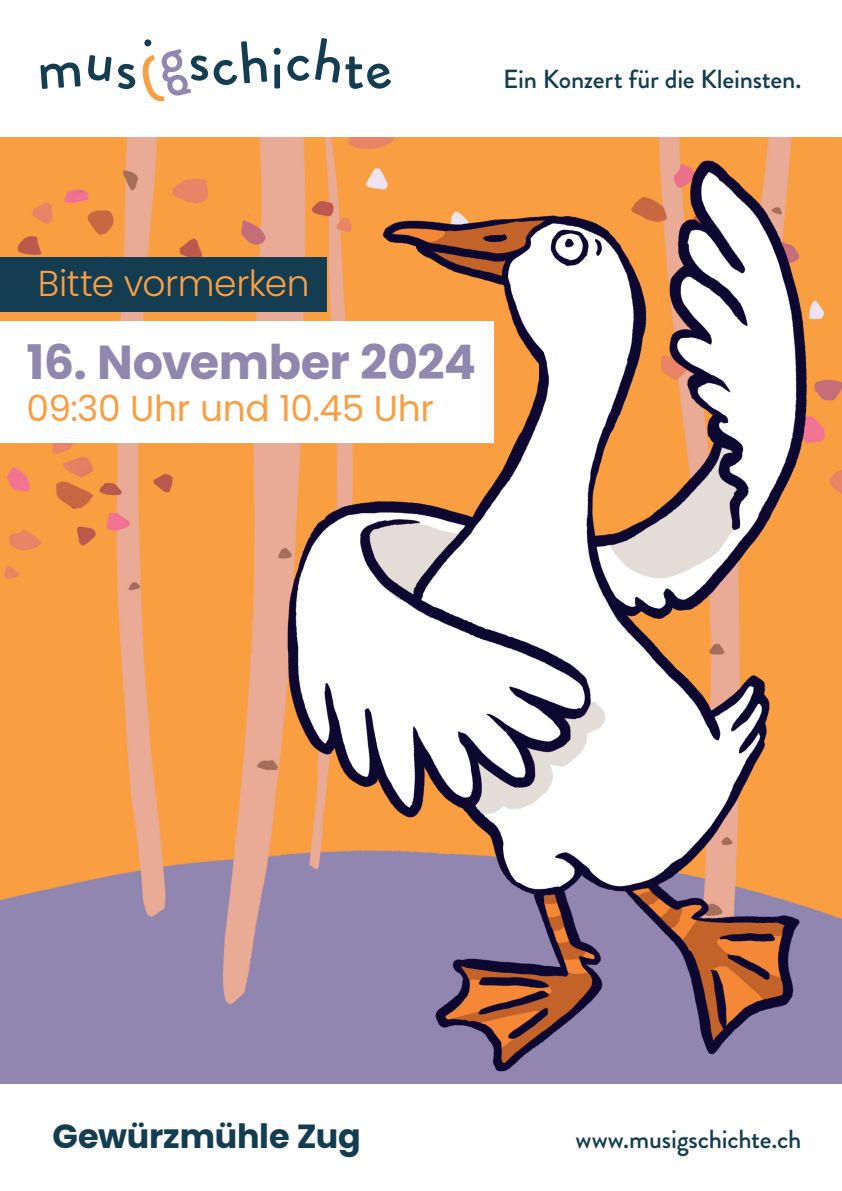
<style>
.page{position:relative;width:842px;height:1191px;background:#fff}
.page>*{position:absolute;margin:0;border:0;box-sizing:border-box;transform-origin:0 0}
.t1{font:700 47.7px "Poppins";letter-spacing:-.01em;color:#9087ae}
.t2{font:36px "Poppins";letter-spacing:-.01em;color:#f99f43}
.t3{font:300 36px "Poppins";letter-spacing:-.01em;color:#f99f44}
.t4{font:700 33.4px "Poppins";letter-spacing:-.005em;color:#143d51}
.t5{font:500 26.2px "Brandon Grotesque";letter-spacing:-.01em;color:#143d51}
</style>
<div class="page">
<img style="left:0;top:137px;width:104px;height:946px">
<svg style="left:40px;top:62px;width:41px;height:27px"></svg>
<svg style="left:88px;top:55px;width:16px;height:26px"></svg>
<img style="left:104px;top:38px;width:738px;height:1046px">
<div style="left:0;top:321px;width:494px;height:122px;background:#fff"></div>
<div style="left:0;top:257px;width:327px;height:55px;background:#143d51"></div>
<p class="t5" style="left:503px;top:61px;width:300px">Ein Konzert für die Kleinsten.</p>
<h2 class="t3" style="left:38px;top:262px;width:273px">Bitte vormerken</h2>
<h1 class="t1" style="left:26px;top:334px;width:451px">16. November 2024</h1>
<h2 class="t2" style="left:26px;top:387px;width:409px">09:30 Uhr und 10.45 Uhr</h2>
<p class="t4" style="left:53px;top:1117px;width:310px">Gewürzmühle Zug</p>
<p class="t5" style="left:575px;top:1120px;width:227px">www.musigschichte.ch</p>
</div>
